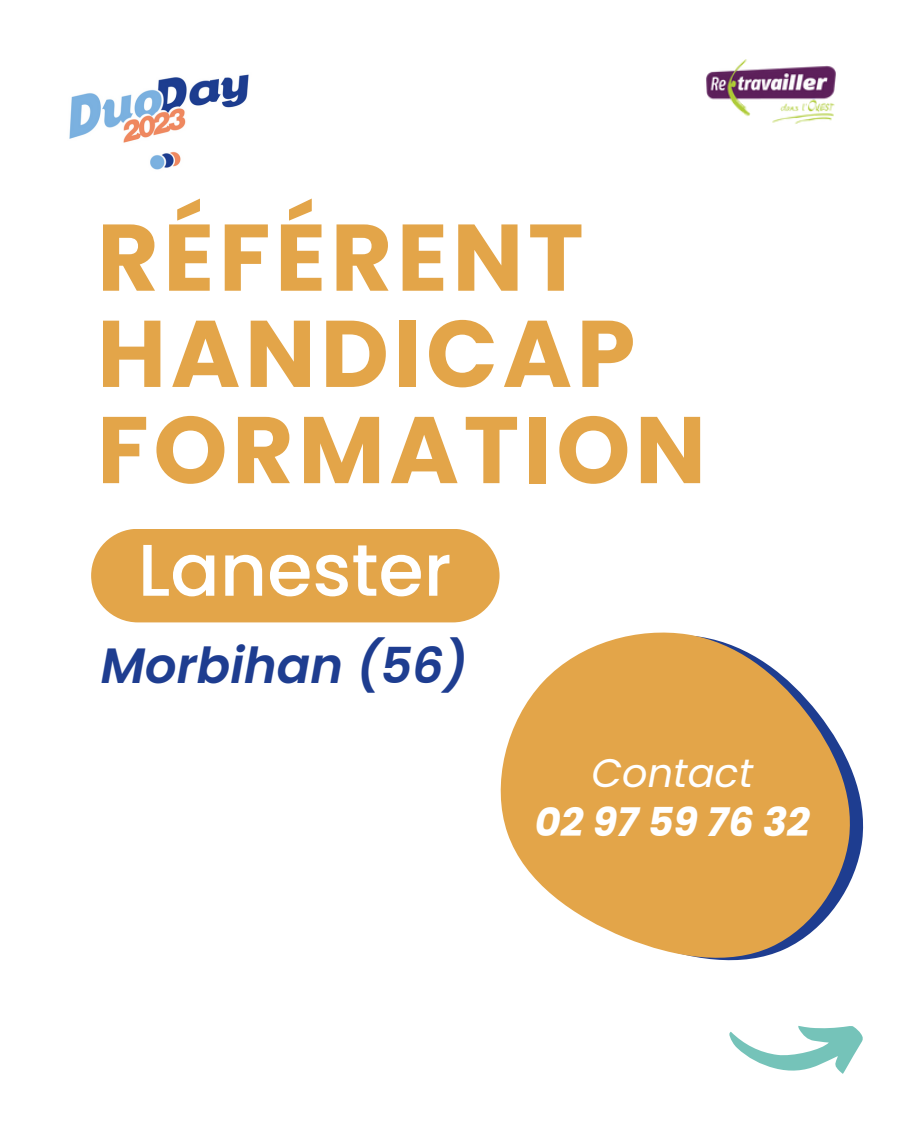
<style>
.page{position:relative;width:911px;height:1141px;background:#fff}
.page>*{position:absolute;margin:0;border:0;box-sizing:border-box;transform-origin:0 0}
.t1{font:700 94.5px/96.3px "Poppins";letter-spacing:.05em;color:#e3a549}
.t2{font:500 73.12px "Poppins";color:#fff}
.t3{font:italic 600 49.5px "Poppins";color:#1e3d90}
.t4{font:italic 700 39.82px "Poppins";color:#fff}
.t5{font:italic 39.82px "Poppins";color:#fff}
</style>
<div class="page">
<svg style="left:854px;top:776px;width:10px;height:97px"></svg>
<svg style="left:500px;top:632px;width:354px;height:329px;fill:#e3a549"></svg>
<svg style="left:729px;top:1026px;width:134px;height:48px"></svg>
<div style="left:91px;top:529px;width:409px;height:93px;background:#e3a549;border-radius:47px"></div>
<img style="left:706px;top:59px;width:130px;height:65px">
<img style="left:69px;top:74px;width:180px;height:96px">
<p class="t1" style="left:97px;top:209px;width:610px">RÉFÉRENT<br>HANDICAP<br>FORMATION</p>
<p class="t2" style="left:138px;top:519px;width:315px">Lanester</p>
<p class="t3" style="left:101px;top:630px;width:369px">Morbihan (56)</p>
<p class="t5" style="left:592px;top:745px;width:163px">Contact</p>
<p class="t4" style="left:535px;top:794px;width:277px">02 97 59 76 32</p>
</div>
